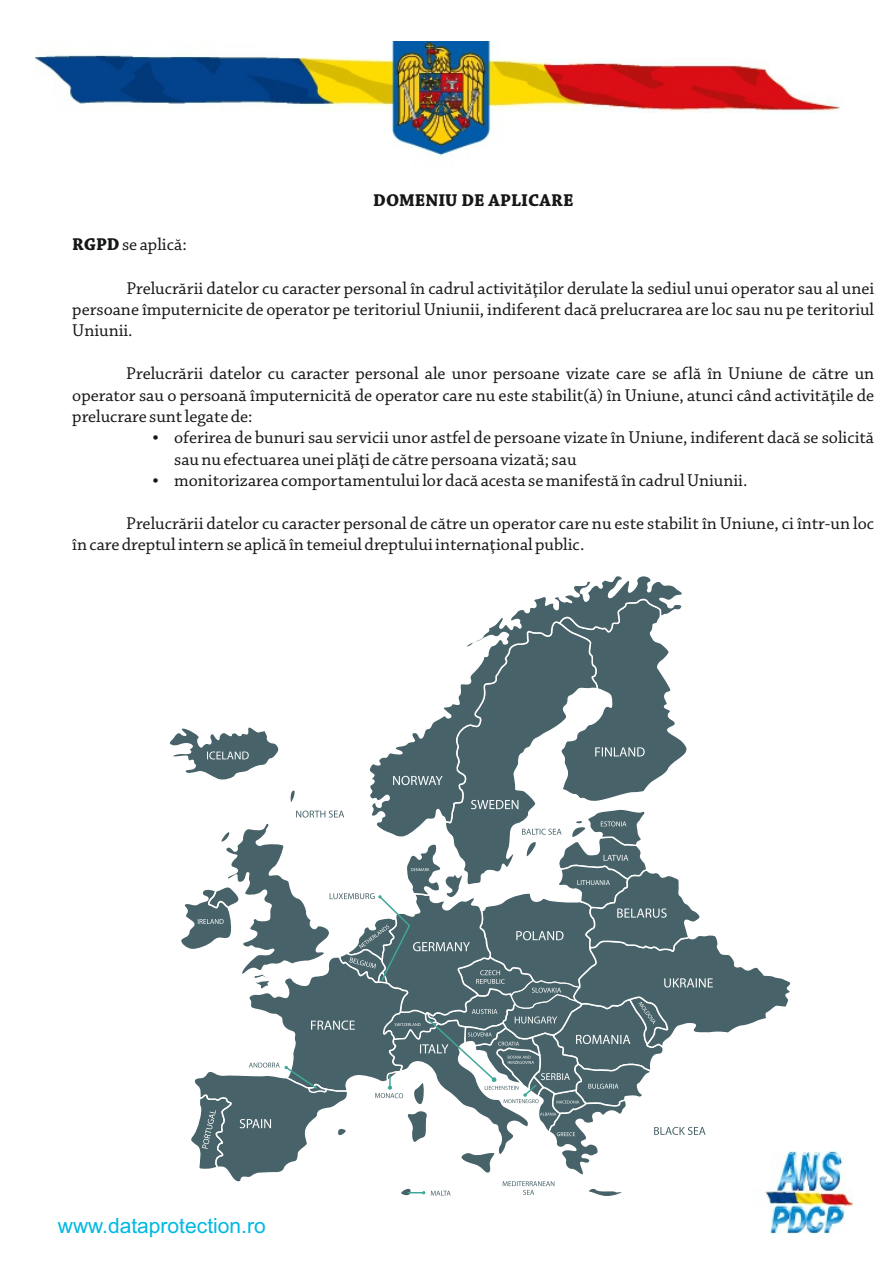
<style>
.page{position:relative;width:893px;height:1262px;background:#fff}
.page>*{position:absolute;margin:0;border:0;box-sizing:border-box;transform-origin:0 0}
.t1{font:21px "Arial";color:#00b8e2}
.t2{font:18px/21.3px "Chaparral Pro";color:#151616;text-align:justify}
.t3{font:700 18px "Chaparral Pro";color:#151616}
.s1{font-weight:700}
</style>
<div class="page">
<img style="left:35px;top:41px;width:817px;height:1192px">
<svg style="left:366px;top:573px;width:318px;height:23px"></svg>
<svg style="left:169px;top:596px;width:623px;height:603px"></svg>
<svg style="left:153px;top:435px;width:5px;height:5px"></svg>
<svg style="left:153px;top:478px;width:5px;height:5px"></svg>
<p class="t3" style="left:373px;top:193px;width:202px">DOMENIU DE APLICARE</p>
<p class="t2" style="left:72px;top:235px;width:116px"><span class="s1">RGPD</span>se aplică:</p>
<p class="t2" style="left:72px;top:279px;width:803px;text-indent:54px">Prelucrării datelor cu caracter personal în cadrul activităţilor derulate la sediul unui operator sau al unei persoane împuternicite de operator pe teritoriul Uniunii, indiferent dacă prelucrarea are loc sau nu pe teritoriul Uniunii.</p>
<p class="t2" style="left:126px;top:364px;width:749px">Prelucrării datelor cu caracter personal ale unor persoane vizate care se află în Uniune de către un</p>
<p class="t2" style="left:72px;top:385px;width:803px">operator sau o persoană împuternicită de operator care nu este stabilit(ă) în Uniune, atunci când activităţile de</p>
<p class="t2" style="left:72px;top:407px;width:182px">prelucrare sunt legate de:</p>
<p class="t2" style="left:174px;top:428px;width:701px">oferirea de bunuri sau servicii unor astfel de persoane vizate în Uniune, indiferent dacă se solicită</p>
<p class="t2" style="left:174px;top:450px;width:404px">sau nu efectuarea unei plăţi de către persoana vizată; sau</p>
<p class="t2" style="left:174px;top:471px;width:575px">monitorizarea comportamentului lor dacă acesta se manifestă în cadrul Uniunii.</p>
<p class="t2" style="left:72px;top:514px;width:803px;text-indent:54px">Prelucrării datelor cu caracter personal de către un operator care nu este stabilit în Uniune, ci într-un loc în care dreptul intern se aplică în temeiul dreptului internaţional public.</p>
<p class="t1" style="left:58px;top:1217px;width:209px">www.dataprotection.ro</p>
</div>
